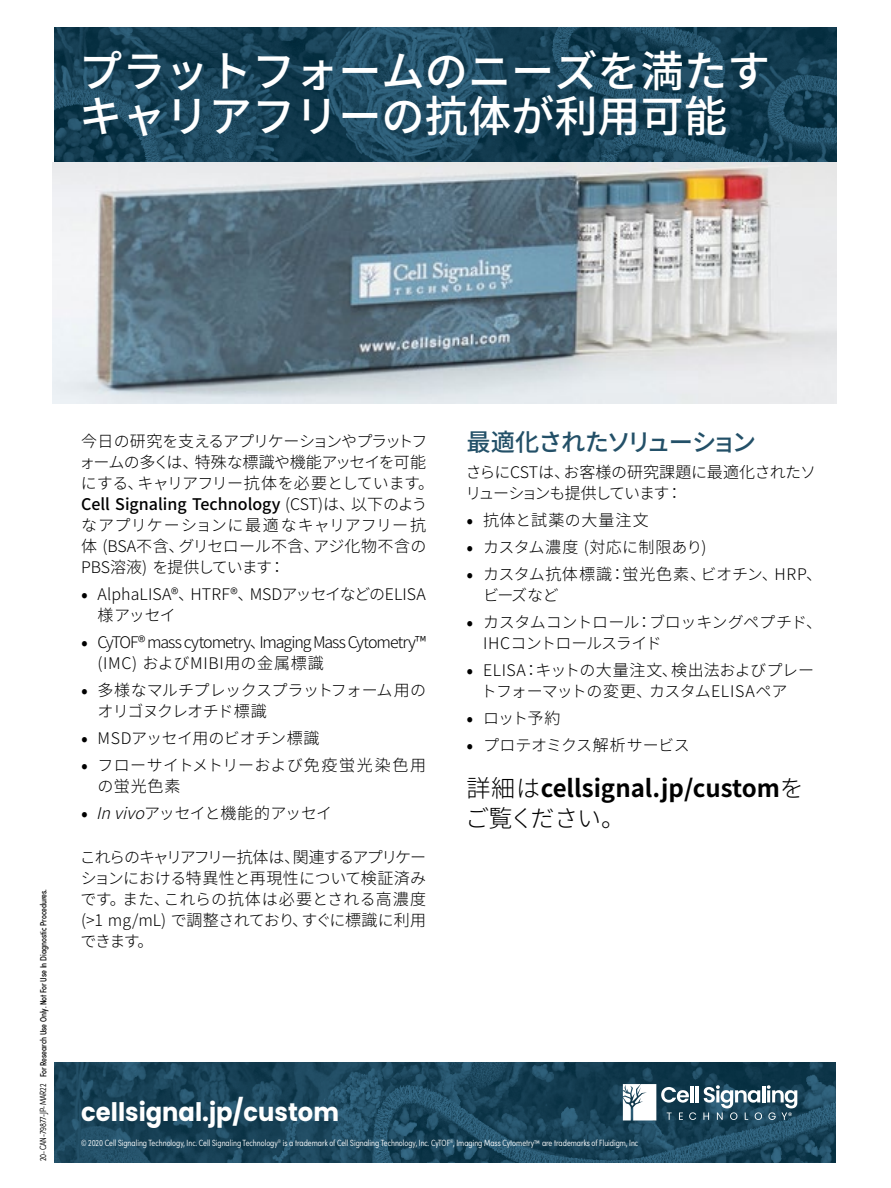
<style>
.page{position:relative;width:891px;height:1188px;background:#fff}
.page>*{position:absolute;margin:0;border:0;box-sizing:border-box;transform-origin:0 0}
.t1{font:500 43.2px/45px "Noto Sans CJ Kjp";color:#fff}
.t2{font:700 25.5px "Poppins";color:#fff;scale:.95 1}
.t3{font:500 24.3px "Noto Sans CJ Kjp";letter-spacing:-.075em;color:#235068}
.t4{font:700 24px/30px "Noto Sans CJ Kjp";color:#000}
.t5{font:300 16.05px/21px "Noto Sans CJ Kjp";letter-spacing:-.015em;color:#000}
.t6{font:300 16.05px/21px "Noto Sans CJ Kjp";letter-spacing:-.055em;color:#000}
.t7{font:300 16.05px/21px "Noto Sans CJ Kjp";letter-spacing:.035em;color:#000}
.t8{font:300 16.05px/21px "Noto Sans CJ Kjp";letter-spacing:-.035em;color:#000}
.t9{font:300 16.05px/21px "Noto Sans CJ Kjp";letter-spacing:.005em;color:#000}
.t10{font:300 16.05px "Noto Sans CJ Kjp";letter-spacing:.01em;color:#000}
.t11{font:300 9px "Sofia Pro Condensed";color:#fff}
.t12{font:9px "Sofia Pro Condensed";color:#000101}
.t13{font:300 9px "Sofia Pro Condensed";color:#000101}
.s1{font-weight:500}
.s2{font-size:21.6px}
.s3{font-style:italic;font-size:16.2px}
.s4{font-weight:300}
.s5{font-size:8.1px}
</style>
<div class="page">
<img style="left:55px;top:1063px;width:781px;height:99px">
<img style="left:54px;top:27px;width:782px;height:135px">
<svg style="left:623px;top:1084px;width:73px;height:36px"></svg>
<hr style="left:690px;top:1086px;width:3px;height:16px;background:#fff">
<hr style="left:695px;top:1086px;width:3px;height:16px;background:#fff">
<svg style="left:703px;top:1085px;width:94px;height:35px"></svg>
<img style="left:52px;top:162px;width:785px;height:242px">
<h1 class="t1" style="left:79px;top:49px;width:693px">プラットフォームのニーズを満たすキャリアフリーの抗体が利用可能</h1>
<p class="t12" style="left:37px;top:1077px;width:190px;rotate:-90deg">For Research Use Only. Not For Use In Diagnostic Procedures.</p>
<p class="t13" style="left:37px;top:1161px;width:79px;rotate:-90deg">20-CAN-79877-JP-MAR22</p>
<p class="t5" style="left:79px;top:431px;width:357px">今日の研究を支えるアプリケーションやプラットフォームの多くは、特殊な標識や機能アッセイを可能にする、キャリアフリー抗体を必要としています。<br><span class="s1">Cell Signaling Technology</span> (CST)は、以下のようなアプリケーションに最適なキャリアフリー抗体 (BSA不含、グリセロール不含、アジ化物不含の<br>PBS溶液) を提供しています：</p>
<p class="t5" style="left:98px;top:584px;width:330px;text-indent:-17px"><span class="s2">•</span> AlphaLISA®、HTRF®、MSDアッセイなどのELISA様アッセイ</p>
<p class="t6" style="left:98px;top:632px;width:330px;text-indent:-17px"><span class="s2">•</span> CyTOF® mass cytometry、Imaging Mass Cytometry™ (IMC) およびMIBI用の金属標識</p>
<p class="t8" style="left:98px;top:680px;width:330px;text-indent:-17px"><span class="s2">•</span> 多様なマルチプレックスプラットフォーム用のオリゴヌクレオチド標識</p>
<p class="t5" style="left:81px;top:728px;width:240px"><span class="s2">•</span> MSDアッセイ用のビオチン標識</p>
<p class="t7" style="left:98px;top:755px;width:330px;text-indent:-17px"><span class="s2">•</span> フローサイトメトリーおよび免疫蛍光染色用の蛍光色素</p>
<p class="t5" style="left:81px;top:803px;width:253px"><span class="s2">•</span> <span class="s3">Invivo</span>アッセイと機能的アッセイ</p>
<p class="t5" style="left:80px;top:847px;width:348px;text-align:justify">これらのキャリアフリー抗体は、関連するアプリケーションにおける特異性と再現性について検証済みです。また、これらの抗体は必要とされる高濃度(&gt;1 mg/mL) で調整されており、すぐに標識に利用できます。</p>
<h3 class="t3" style="left:466px;top:428px;width:291px">最適化されたソリューション</h3>
<p class="t5" style="left:465px;top:462px;width:352px">さらにCSTは、お客様の研究課題に最適化されたソリューションも提供しています：</p>
<p class="t7" style="left:466px;top:510px;width:184px"><span class="s2">•</span> 抗体と試薬の大量注文</p>
<p class="t10" style="left:466px;top:538px;width:242px"><span class="s2">•</span> カスタム濃度 (対応に制限あり)</p>
<p class="t9" style="left:483px;top:564px;width:341px;text-indent:-17px"><span class="s2">•</span> カスタム抗体標識：蛍光色素、ビオチン、HRP、ビーズなど</p>
<p class="t5" style="left:483px;top:612px;width:341px;text-indent:-17px"><span class="s2">•</span> カスタムコントロール：ブロッキングペプチド、<br>IHCコントロールスライド</p>
<p class="t5" style="left:481px;top:660px;width:335px;text-indent:-14px"><span class="s2">•</span> ELISA：キットの大量注文、検出法およびプレートフォーマットの変更、カスタムELISAペア</p>
<p class="t5" style="left:466px;top:708px;width:95px"><span class="s2">•</span> ロット予約</p>
<p class="t5" style="left:466px;top:735px;width:225px"><span class="s2">•</span> プロテオミクス解析サービス</p>
<h3 class="t4" style="left:465px;top:774px;width:340px"><span class="s4">詳細は</span>cellsignal.jp/custom<span class="s4">をご覧ください。</span></h3>
<h2 class="t2" style="left:81px;top:1097px;width:273px">cellsignal.jp/custom</h2>
<p class="t11" style="left:81px;top:1136px;width:559px">© 2020 Cell Signaling Technology, Inc. Cell Signaling Technology<sup>®</sup> is a trademark of Cell Signaling Technology, Inc. CyTOF<sup>®</sup>, Imaging Mass Cytometry<span class="s5">™</span> are trademarks of Fluidigm, Inc</p>
</div>
